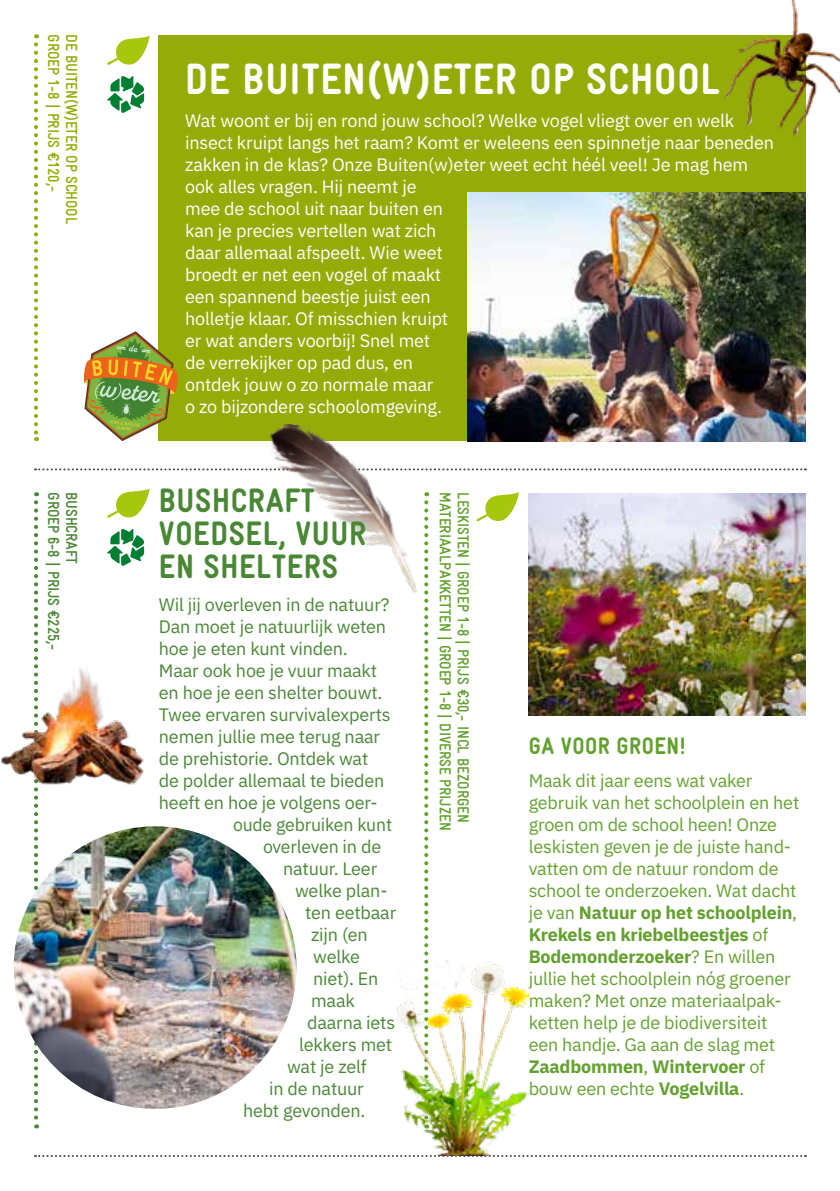
<style>
.page{position:relative;width:840px;height:1191px;background:#fff}
.page>*{position:absolute;margin:0;border:0;box-sizing:border-box;transform-origin:0 0}
.t1{font:900 44px "Gravur Condensed";letter-spacing:.02em;color:#fff}
.t2{font:900 34px/33px "Gravur Condensed";letter-spacing:.02em;color:#498735}
.t3{font:900 24px "Gravur Condensed";letter-spacing:.02em;color:#63a12f}
.t4{font:18px/22px "IBM Plex Sans";letter-spacing:-.01em;color:#fff}
.t5{font:18px/22px "IBM Plex Sans";letter-spacing:-.01em;color:#63a12f}
.t6{font:18px "IBM Plex Sans";letter-spacing:-.01em;color:#498735}
.t7{font:700 16px "Gravur Condensed";letter-spacing:-.01em;color:#63a12f}
.t8{font:700 16px "Gravur Condensed";letter-spacing:-.01em;color:#95ac08}
.t9{font:700 16px "Gravur Condensed";letter-spacing:-.01em;color:#498735}
.s1{font-weight:700}
</style>
<div class="page">
<svg style="left:35px;top:468px;width:770px;height:2px"></svg>
<div style="left:159px;top:36px;width:646px;height:405px;background:#95ac08"></div>
<svg style="left:424px;top:593px;width:4px;height:363px"></svg>
<svg style="left:34px;top:44px;width:4px;height:397px"></svg>
<svg style="left:34px;top:502px;width:4px;height:626px"></svg>
<svg style="left:476px;top:492px;width:42px;height:30px"></svg>
<svg style="left:107px;top:36px;width:43px;height:29px"></svg>
<svg style="left:107px;top:76px;width:37px;height:37px"></svg>
<svg style="left:107px;top:488px;width:43px;height:30px"></svg>
<svg style="left:107px;top:529px;width:37px;height:37px"></svg>
<img style="left:528px;top:493px;width:277px;height:222px">
<svg style="left:35px;top:1155px;width:770px;height:2px"></svg>
<img style="left:467px;top:192px;width:338px;height:249px">
<img style="left:14px;top:826px;width:282px;height:282px;border-radius:141px">
<svg style="left:83px;top:331px;width:95px;height:110px"></svg>
<img style="left:396px;top:959px;width:132px;height:197px">
<img style="left:1px;top:640px;width:143px;height:159px">
<img style="left:701px;top:0;width:138px;height:149px">
<img style="left:255px;top:423px;width:178px;height:170px">
<p class="t8" style="left:63px;top:34px;width:159px;rotate:90deg">GROEP 1-8 | PRIJS €120,-</p>
<p class="t8" style="left:81px;top:34px;width:191px;rotate:90deg">DE BUITEN(W)ETER OP SCHOOL</p>
<h1 class="t1" style="left:185px;top:54px;width:536px">DE BUITEN(W)ETER OP SCHOOL</h1>
<p class="t4" style="left:185px;top:108px;width:590px">Wat woont er bij en rond jouw school? Welke vogel vliegt over en welk insect kruipt langs het raam? Komt er weleens een spinnetje naar beneden zakken in de klas? Onze Buiten(w)eter weet echt héél veel! Je mag hem ook alles vragen. Hij neemt je<br>mee de school uit naar buiten en<br>kan je precies vertellen wat zich<br>daar allemaal afspeelt. Wie weet<br>broedt er net een vogel of maakt<br>een spannend beestje juist een<br>holletje klaar. Of misschien kruipt<br>er wat anders voorbij! Snel met<br>de verrekijker op pad dus, en<br>ontdek jouw o zo normale maar<br>o zo bijzondere schoolomgeving.</p>
<p class="t9" style="left:63px;top:492px;width:160px;rotate:90deg">GROEP 6-8 | PRIJS €225,-</p>
<p class="t9" style="left:81px;top:492px;width:73px;rotate:90deg">BUSHCRAFT</p>
<h2 class="t2" style="left:159px;top:484px;width:209px">BUSHCRAFT<br>VOEDSEL, VUUR<br>EN SHELTERS</h2>
<p class="t6" style="left:159px;top:591px;width:232px">Wil jij overleven in de natuur?</p>
<p class="t6" style="left:159px;top:613px;width:228px">Dan moet je natuurlijk weten</p>
<p class="t6" style="left:159px;top:635px;width:190px">hoe je eten kunt vinden.</p>
<p class="t6" style="left:159px;top:657px;width:219px">Maar ook hoe je vuur maakt</p>
<p class="t6" style="left:159px;top:679px;width:225px">en hoe je een shelter bouwt.</p>
<p class="t6" style="left:159px;top:701px;width:233px">Twee ervaren survivalexperts</p>
<p class="t6" style="left:159px;top:723px;width:223px">nemen jullie mee terug naar</p>
<p class="t6" style="left:159px;top:745px;width:211px">de prehistorie. Ontdek wat</p>
<p class="t6" style="left:159px;top:767px;width:227px">de polder allemaal te bieden</p>
<p class="t6" style="left:159px;top:789px;width:220px">heeft en hoe je volgens oer-</p>
<p class="t6" style="left:233px;top:811px;width:161px">oude gebruiken kunt</p>
<p class="t6" style="left:263px;top:833px;width:120px">overleven in de</p>
<p class="t6" style="left:283px;top:855px;width:96px">natuur. Leer</p>
<p class="t6" style="left:295px;top:877px;width:94px">welke plan-</p>
<p class="t6" style="left:305px;top:899px;width:93px">ten eetbaar</p>
<p class="t6" style="left:311px;top:921px;width:58px">zijn (en</p>
<p class="t6" style="left:313px;top:943px;width:48px">welke</p>
<p class="t6" style="left:313px;top:965px;width:67px">niet). En</p>
<p class="t6" style="left:311px;top:987px;width:45px">maak</p>
<p class="t6" style="left:307px;top:1009px;width:90px">daarna iets</p>
<p class="t6" style="left:299px;top:1031px;width:95px">lekkers met</p>
<p class="t6" style="left:287px;top:1053px;width:81px">wat je zelf</p>
<p class="t6" style="left:269px;top:1075px;width:96px">in de natuur</p>
<p class="t6" style="left:243px;top:1097px;width:124px">hebt gevonden.</p>
<p class="t7" style="left:454px;top:492px;width:340px;rotate:90deg">MATERIAALPAKKETTEN | GROEP 1-8 | DIVERSE PRIJZEN</p>
<p class="t7" style="left:472px;top:492px;width:332px;rotate:90deg">LESKISTEN | GROEP 1-8 | PRIJS €30,- INCL BEZORGEN</p>
<h3 class="t3" style="left:528px;top:732px;width:158px">GA VOOR GROEN!</h3>
<p class="t5" style="left:528px;top:768px;width:272px">Maak dit jaar eens wat vaker gebruik van het schoolplein en het groen om de school heen! Onze leskisten geven je de juiste hand&shy;vatten om de natuur rondom de school te onderzoeken. Wat dacht je van <span class="s1">Natuur op het schoolplein</span>,<br><span class="s1">Krekels en kriebelbeestjes</span> of<br><span class="s1">Bodemonderzoeker</span>? En willen jullie het schoolplein nóg groener maken? Met onze materiaalpak&shy;ketten help je de biodiversiteit een handje. Ga aan de slag met<br><span class="s1">Zaadbommen</span>, <span class="s1">Wintervoer</span> of bouw een echte <span class="s1">Vogelvilla</span>.</p>
</div>
